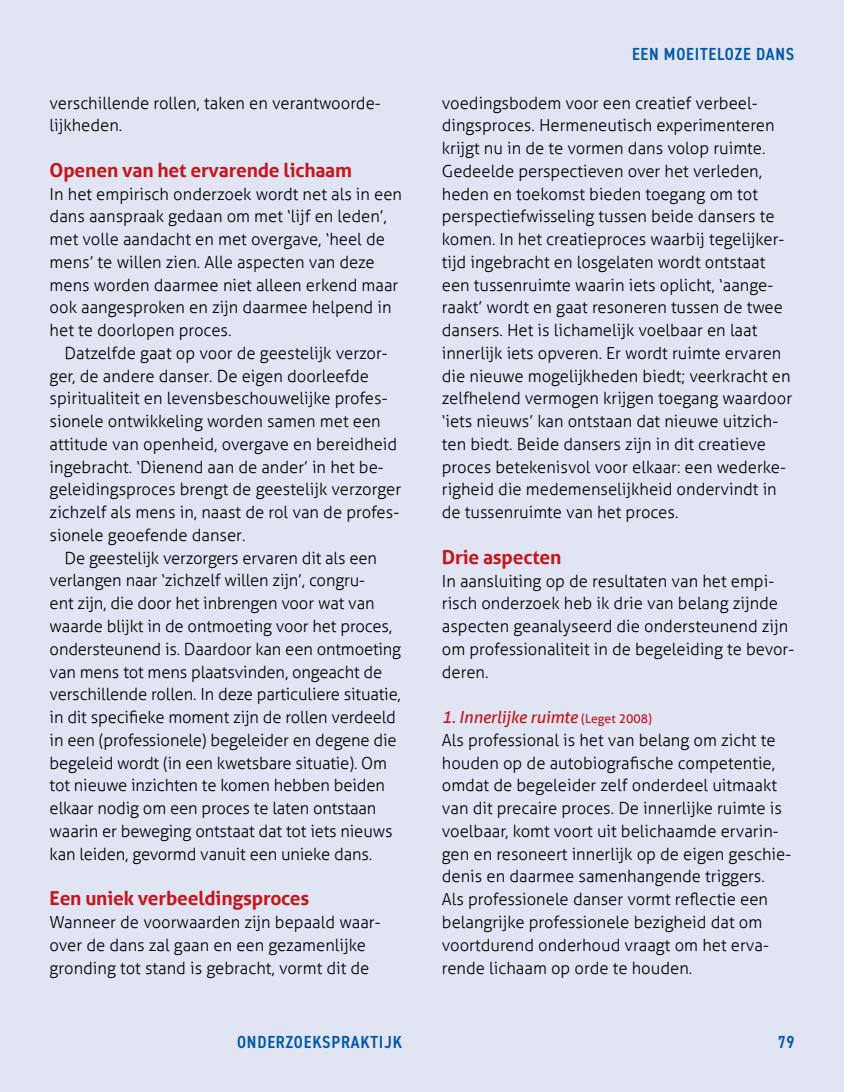
<style>
.page{position:relative;width:844px;height:1092px;background:#fff}
.page>*{position:absolute;margin:0;border:0;box-sizing:border-box;transform-origin:0 0}
.t1{font:700 19.25px "Aller";letter-spacing:-.01em;color:#c4161c}
.t2{font:600 condensed 17.5px "DIN2014";letter-spacing:.045em;color:#0058a9}
.t3{font:300 16.62px/22.8px "Aller";color:#000}
.s1{font-weight:400;font-style:italic;color:#c4161c}
.s2{font-weight:400;font-size:12.25px;color:#c4161c}
</style>
<div class="page">
<div style="left:0;top:0;width:843px;height:1091px;background:#e1e4f3"></div>
<p class="t3" style="left:50px;top:91px;width:332px">verschillende rollen, taken en verantwoorde&shy;lijkheden.</p>
<p class="t1" style="left:50px;top:158px;width:304px">Openen van het ervarende lichaam</p>
<p class="t3" style="left:50px;top:182px;width:354px">In het empirisch onderzoek wordt net als in een dans aanspraak gedaan om met ‘lijf en leden’, met volle aandacht en met overgave, ‘heel de mens’ te willen zien. Alle aspecten van deze mens worden daarmee niet alleen erkend maar ook aangesproken en zijn daarmee helpend in het te doorlopen proces.</p>
<p class="t3" style="left:50px;top:341px;width:353px;text-indent:15px">Datzelfde gaat op voor de geestelijk verzor&shy;ger, de andere danser. De eigen doorleefde spiritualiteit en levensbeschouwelijke profes&shy;sionele ontwikkeling worden samen met een attitude van openheid, overgave en bereidheid ingebracht. ‘Dienend aan de ander’ in het be&shy;geleidingsproces brengt de geestelijk verzorger zichzelf als mens in, naast de rol van de profes&shy;sionele geoefende danser.</p>
<p class="t3" style="left:50px;top:546px;width:353px;text-indent:15px">De geestelijk verzorgers ervaren dit als een verlangen naar ‘zichzelf willen zijn’, congru-<br>ent zijn, die door het inbrengen voor wat van waarde blijkt in de ontmoeting voor het proces, ondersteunend is. Daardoor kan een ontmoeting van mens tot mens plaatsvinden, ongeacht de verschillende rollen. In deze particuliere situatie, in dit specifieke moment zijn de rollen verdeeld in een (professionele) begeleider en degene die begeleid wordt (in een kwetsbare situatie). Om tot nieuwe inzichten te komen hebben beiden elkaar nodig om een proces te laten ontstaan waarin er beweging ontstaat dat tot iets nieuws kan leiden, gevormd vanuit een unieke dans.</p>
<p class="t1" style="left:50px;top:886px;width:261px">Een uniek verbeeldingsproces</p>
<p class="t3" style="left:50px;top:910px;width:332px">Wanneer de voorwaarden zijn bepaald waar&shy;over de dans zal gaan en een gezamenlijke gronding tot stand is gebracht, vormt dit de</p>
<p class="t2" style="left:631px;top:42px;width:164px">EEN MOEITELOZE DANS</p>
<p class="t3" style="left:441px;top:91px;width:352px">voedingsbodem voor een creatief verbeel&shy;dingsproces. Hermeneutisch experimenteren krijgt nu in de te vormen dans volop ruimte.<br>Gedeelde perspectieven over het verleden, heden en toekomst bieden toegang om tot perspectiefwisseling tussen beide dansers te komen. In het creatieproces waarbij tegelijker&shy;tijd ingebracht en losgelaten wordt ontstaat een tussenruimte waarin iets oplicht, ‘aange&shy;raakt’ wordt en gaat resoneren tussen de twee dansers. Het is lichamelijk voelbaar en laat innerlijk iets opveren. Er wordt ruimte ervaren die nieuwe mogelijkheden biedt; veerkracht en zelfhelend vermogen krijgen toegang waardoor ‘iets nieuws’ kan ontstaan dat nieuwe uitzich&shy;ten biedt. Beide dansers zijn in dit creatieve proces betekenisvol voor elkaar: een wederke&shy;righeid die medemenselijkheid ondervindt in de tussenruimte van het proces.</p>
<p class="t1" style="left:441px;top:545px;width:121px">Drie aspecten</p>
<p class="t3" style="left:441px;top:569px;width:354px">In aansluiting op de resultaten van het empi&shy;risch onderzoek heb ik drie van belang zijnde aspecten geanalyseerd die ondersteunend zijn om professionaliteit in de begeleiding te bevor&shy;deren.</p>
<p class="t3" style="left:441px;top:705px;width:351px"><span class="s1">1. Innerlijke ruimte</span> <span class="s2">(Leget 2008)<br></span>Als professional is het van belang om zicht te houden op de autobiografische competentie, omdat de begeleider zelf onderdeel uitmaakt van dit precaire proces. De innerlijke ruimte is voelbaar, komt voort uit belichaamde ervarin&shy;gen en resoneert innerlijk op de eigen geschie&shy;denis en daarmee samenhangende triggers.<br>Als professionele danser vormt reflectie een belangrijke professionele bezigheid dat om voortdurend onderhoud vraagt om het erva&shy;rende lichaam op orde te houden.</p>
<p class="t2" style="left:237px;top:1030px;width:166px">ONDERZOEKSPRAKTIJK</p>
<p class="t2" style="left:777px;top:1030px;width:18px">79</p>
</div>
